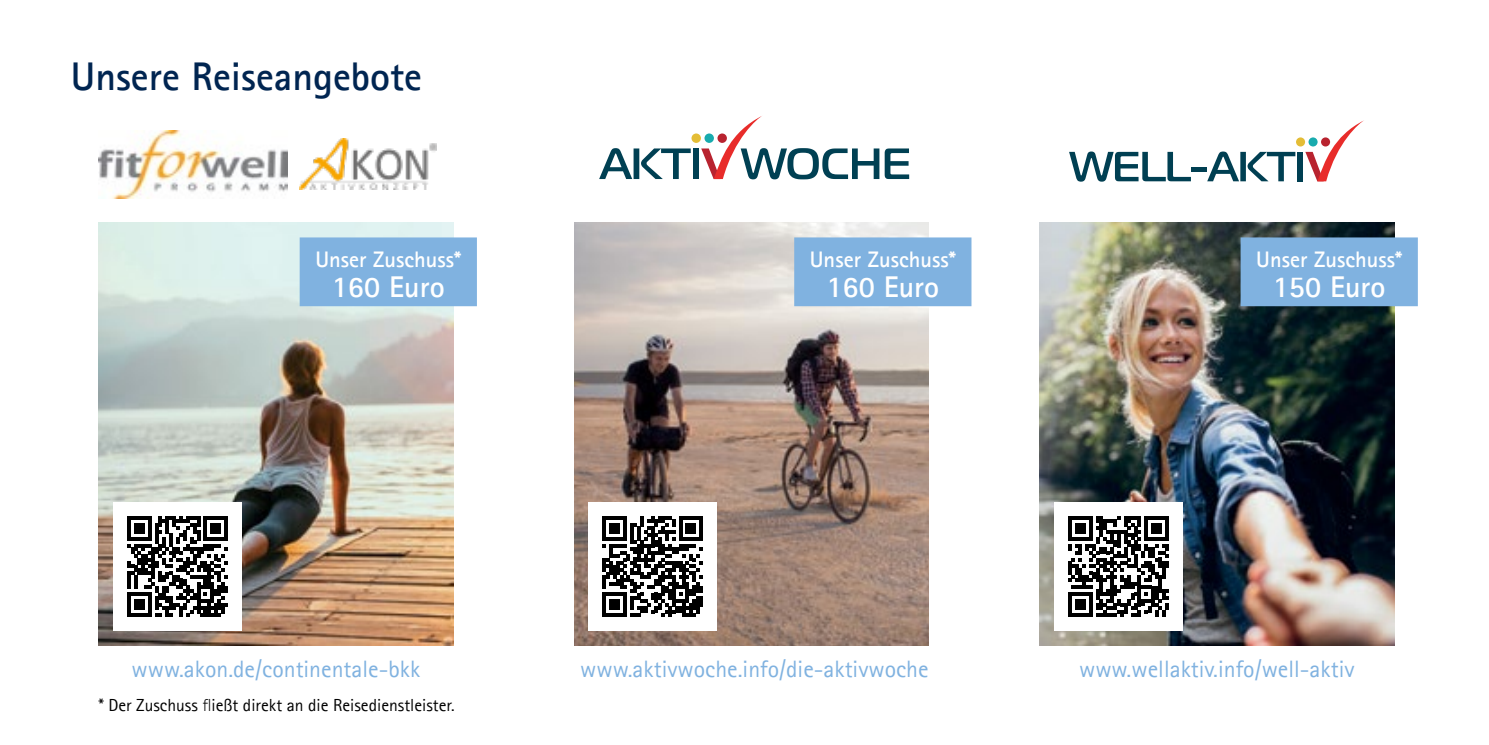
<style>
.page{position:relative;width:1489px;height:745px;background:#fff}
.page>*{position:absolute;margin:0;border:0;box-sizing:border-box;transform-origin:0 0}
.t1{font:700 40px "Agfa Rotis Sans Serif";color:#002551}
.t2{font:700 30px "Agfa Rotis Sans Serif";color:#fff}
.t3{font:23.75px "Agfa Rotis Sans Serif";color:#80b2e0}
.t4{font:700 22.5px "Agfa Rotis Sans Serif";color:#fff}
.t5{font:17.5px "Agfa Rotis Sans Serif";color:#000}
</style>
<div class="page">
<img style="left:99px;top:131px;width:188px;height:67px">
<img style="left:99px;top:222px;width:354px;height:423px">
<div style="left:300px;top:237px;width:177px;height:69px;background:#80b2e0"></div>
<div style="left:113px;top:502px;width:129px;height:128px;background:#fff"></div>
<svg style="left:127px;top:516px;width:101px;height:100px"></svg>
<img style="left:574px;top:222px;width:354px;height:423px">
<div style="left:794px;top:237px;width:177px;height:69px;background:#80b2e0;border:4px solid #80b2e0"></div>
<div style="left:588px;top:502px;width:129px;height:128px;background:#fff"></div>
<svg style="left:602px;top:516px;width:101px;height:100px"></svg>
<hr style="left:699px;top:595px;width:4px;height:11px;background:#000">
<svg style="left:691px;top:133px;width:10px;height:10px"></svg>
<svg style="left:599px;top:148px;width:91px;height:31px"></svg>
<div style="left:693px;top:148px;width:5px;height:31px;background:#004053"></div>
<svg style="left:701px;top:116px;width:208px;height:63px"></svg>
<img style="left:1039px;top:222px;width:354px;height:423px">
<div style="left:1240px;top:237px;width:177px;height:69px;background:#80b2e0;border:4px solid #80b2e0"></div>
<div style="left:1054px;top:502px;width:128px;height:128px;background:#fff"></div>
<svg style="left:1068px;top:516px;width:100px;height:100px"></svg>
<div style="left:1295px;top:137px;width:9px;height:9px;background:#e4bd36;border-radius:50%"></div>
<svg style="left:1305px;top:120px;width:59px;height:61px"></svg>
<svg style="left:1069px;top:151px;width:121px;height:30px"></svg>
<hr style="left:1191px;top:168px;width:15px;height:4px;background:#003f52">
<svg style="left:1207px;top:151px;width:88px;height:30px"></svg>
<div style="left:1297px;top:152px;width:5px;height:29px;background:#003f52"></div>
<img style="left:300px;top:138px;width:136px;height:52px">
<h1 class="t1" style="left:71px;top:51px;width:352px">Unsere Reiseangebote</h1>
<p class="t4" style="left:315px;top:245px;width:147px">Unser Zuschuss*</p>
<p class="t2" style="left:332px;top:268px;width:114px">160 Euro</p>
<p class="t4" style="left:809px;top:245px;width:147px">Unser Zuschuss*</p>
<p class="t2" style="left:826px;top:268px;width:114px">160 Euro</p>
<p class="t4" style="left:1256px;top:245px;width:147px">Unser Zuschuss*</p>
<p class="t2" style="left:1272px;top:268px;width:114px">150 Euro</p>
<p class="t3" style="left:132px;top:654px;width:290px">www.akon.de/continentale-bkk</p>
<p class="t5" style="left:98px;top:694px;width:357px">* Der Zuschuss fließt direkt an die Reisedienstleister.</p>
<p class="t3" style="left:580px;top:654px;width:350px">www.aktivwoche.info/die-aktivwoche</p>
<p class="t3" style="left:1079px;top:654px;width:277px">www.wellaktiv.info/well-aktiv</p>
</div>
